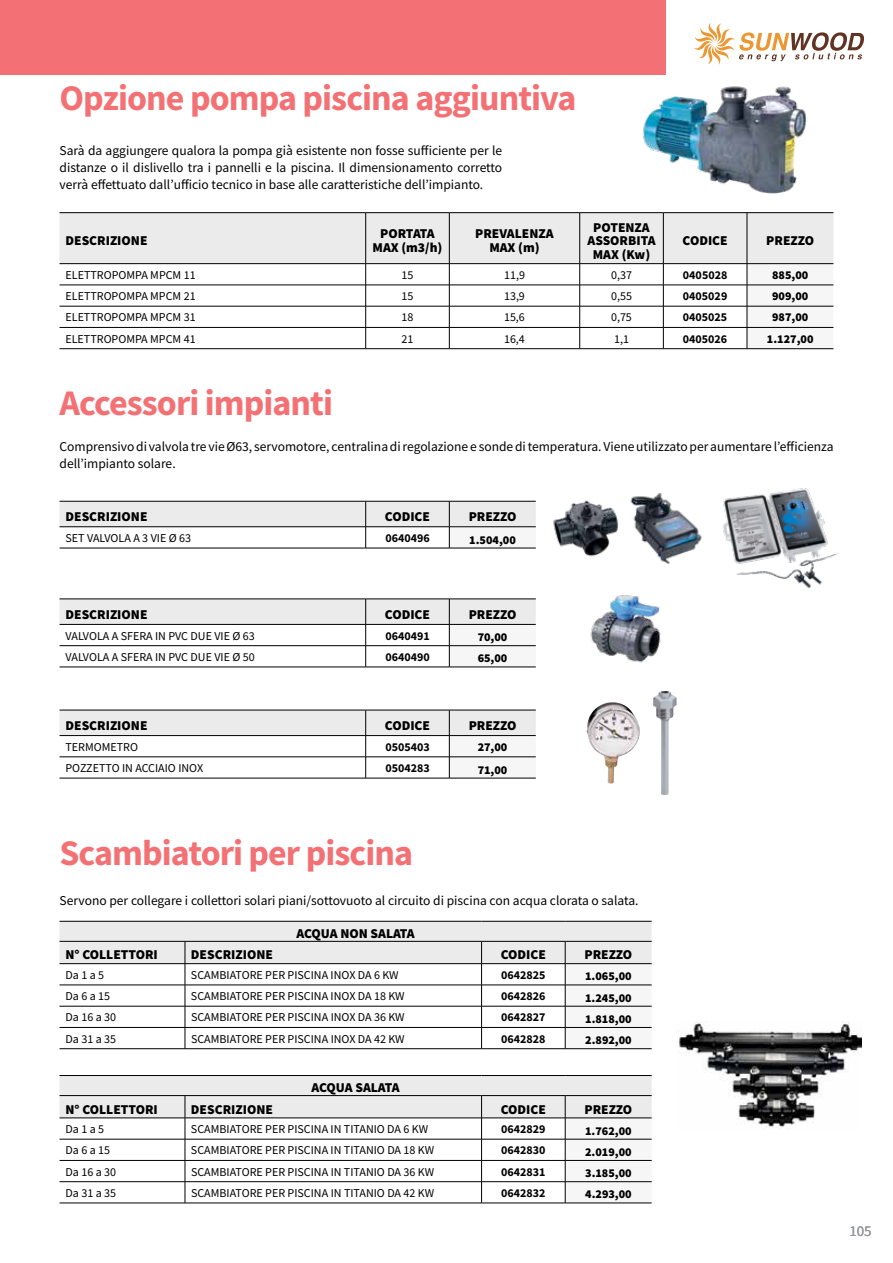
<style>
.page{position:relative;width:893px;height:1263px;background:#fff}
.page>*{position:absolute;margin:0;border:0;box-sizing:border-box;transform-origin:0 0}
.t1{font:700 36px "Source Sans Pro";letter-spacing:-.025em;color:#f37174}
.t2{font:15px "Source Sans Pro";color:#939598}
.t3{font:13.5px/17.2px "Source Sans Pro";color:#000;text-align:justify}
.t4{font:900 13.5px/13.5px "Source Sans Pro";color:#000;text-align:center}
.t5{font:12px "Source Sans Pro";color:#000}
.t6{font:700 12px "Source Sans Pro";color:#000}
.t7{font:900 12px "Source Sans Pro";color:#000}
</style>
<div class="page">
<svg style="left:694px;top:23px;width:170px;height:42px"></svg>
<div style="left:0;top:0;width:665px;height:75px;background:#f37174"></div>
<img style="left:643px;top:86px;width:163px;height:107px">
<img style="left:586px;top:702px;width:54px;height:81px">
<img style="left:653px;top:691px;width:24px;height:104px">
<img style="left:590px;top:595px;width:71px;height:68px">
<img style="left:722px;top:488px;width:118px;height:100px">
<img style="left:630px;top:493px;width:72px;height:71px">
<img style="left:553px;top:500px;width:65px;height:57px">
<img style="left:679px;top:1021px;width:183px;height:109px">
<hr style="left:60px;top:212px;width:306px;height:1px;background:#000">
<hr style="left:366px;top:212px;width:83px;height:1px;background:#000">
<hr style="left:449px;top:212px;width:131px;height:1px;background:#000">
<hr style="left:580px;top:212px;width:83px;height:1px;background:#000">
<hr style="left:663px;top:212px;width:84px;height:1px;background:#000">
<hr style="left:747px;top:212px;width:86px;height:1px;background:#000">
<svg style="left:60px;top:213px;width:773px;height:135px"></svg>
<hr style="left:60px;top:348px;width:306px;height:1px;background:#000">
<hr style="left:366px;top:348px;width:83px;height:1px;background:#000">
<hr style="left:449px;top:348px;width:131px;height:1px;background:#000">
<hr style="left:580px;top:348px;width:83px;height:1px;background:#000">
<hr style="left:663px;top:348px;width:84px;height:1px;background:#000">
<hr style="left:747px;top:348px;width:86px;height:1px;background:#000">
<svg style="left:60px;top:921px;width:592px;height:127px"></svg>
<hr style="left:60px;top:1048px;width:125px;height:1px;background:#000">
<hr style="left:185px;top:1048px;width:297px;height:1px;background:#000">
<hr style="left:482px;top:1048px;width:83px;height:1px;background:#000">
<hr style="left:565px;top:1048px;width:87px;height:1px;background:#000">
<svg style="left:60px;top:1075px;width:592px;height:128px"></svg>
<hr style="left:60px;top:1203px;width:125px;height:1px;background:#000">
<hr style="left:185px;top:1203px;width:297px;height:1px;background:#000">
<hr style="left:482px;top:1203px;width:83px;height:1px;background:#000">
<hr style="left:565px;top:1203px;width:87px;height:1px;background:#000">
<svg style="left:60px;top:501px;width:476px;height:47px"></svg>
<hr style="left:60px;top:548px;width:306px;height:1px;background:#000">
<hr style="left:366px;top:548px;width:83px;height:1px;background:#000">
<hr style="left:449px;top:548px;width:87px;height:1px;background:#000">
<svg style="left:60px;top:599px;width:476px;height:68px"></svg>
<hr style="left:60px;top:667px;width:306px;height:1px;background:#000">
<hr style="left:366px;top:667px;width:83px;height:1px;background:#000">
<hr style="left:449px;top:667px;width:87px;height:1px;background:#000">
<svg style="left:60px;top:710px;width:476px;height:68px"></svg>
<hr style="left:60px;top:778px;width:306px;height:1px;background:#000">
<hr style="left:366px;top:778px;width:83px;height:1px;background:#000">
<hr style="left:449px;top:778px;width:87px;height:1px;background:#000">
<h1 class="t1" style="left:60px;top:74px;width:518px">Opzione pompa piscina aggiuntiva</h1>
<p class="t3" style="left:60px;top:141px;width:444px">Sarà da aggiungere qualora la pompa già esistente non fosse sufficiente per le distanze o il dislivello tra i pannelli e la piscina. Il dimensionamento corretto verrà effettuato dall’ufficio tecnico in base alle caratteristiche dell’impianto.</p>
<p class="t4" style="left:66px;top:234px;width:83px">DESCRIZIONE</p>
<p class="t4" style="left:373px;top:227px;width:71px">PORTATA<br>MAX (m3/h)</p>
<p class="t4" style="left:475px;top:227px;width:80px">PREVALENZA<br>MAX (m)</p>
<p class="t4" style="left:587px;top:220px;width:70px">POTENZA<br>ASSORBITA<br>MAX (Kw)</p>
<p class="t4" style="left:683px;top:234px;width:47px">CODICE</p>
<p class="t4" style="left:766px;top:234px;width:49px">PREZZO</p>
<p class="t5" style="left:66px;top:267px;width:132px">ELETTROPOMPA MPCM 11</p>
<p class="t5" style="left:402px;top:267px;width:13px">15</p>
<p class="t5" style="left:504px;top:267px;width:22px">11,9</p>
<p class="t5" style="left:611px;top:267px;width:22px">0,37</p>
<p class="t6" style="left:683px;top:267px;width:46px">0405028</p>
<p class="t7" style="left:772px;top:266px;width:38px">885,00</p>
<p class="t5" style="left:66px;top:288px;width:132px">ELETTROPOMPA MPCM 21</p>
<p class="t5" style="left:402px;top:288px;width:13px">15</p>
<p class="t5" style="left:504px;top:288px;width:22px">13,9</p>
<p class="t5" style="left:611px;top:288px;width:22px">0,55</p>
<p class="t6" style="left:683px;top:288px;width:46px">0405029</p>
<p class="t7" style="left:772px;top:288px;width:38px">909,00</p>
<p class="t5" style="left:66px;top:310px;width:132px">ELETTROPOMPA MPCM 31</p>
<p class="t5" style="left:401px;top:310px;width:13px">18</p>
<p class="t5" style="left:504px;top:310px;width:22px">15,6</p>
<p class="t5" style="left:611px;top:310px;width:22px">0,75</p>
<p class="t6" style="left:683px;top:309px;width:46px">0405025</p>
<p class="t7" style="left:772px;top:309px;width:38px">987,00</p>
<p class="t5" style="left:65px;top:331px;width:132px">ELETTROPOMPA MPCM 41</p>
<p class="t5" style="left:401px;top:331px;width:13px">21</p>
<p class="t5" style="left:504px;top:331px;width:22px">16,4</p>
<p class="t5" style="left:614px;top:331px;width:16px">1,1</p>
<p class="t6" style="left:683px;top:330px;width:46px">0405026</p>
<p class="t7" style="left:767px;top:330px;width:48px">1.127,00</p>
<h1 class="t1" style="left:60px;top:379px;width:275px">Accessori impianti</h1>
<p class="t3" style="left:60px;top:438px;width:775px">Comprensivo di valvola tre vie Ø63, servomotore, centralina di regolazione e sonde di temperatura. Viene utilizzato per aumentare l’efficienza dell’impianto solare.</p>
<p class="t4" style="left:66px;top:509px;width:83px">DESCRIZIONE</p>
<p class="t4" style="left:385px;top:509px;width:47px">CODICE</p>
<p class="t4" style="left:469px;top:509px;width:49px">PREZZO</p>
<p class="t5" style="left:66px;top:530px;width:127px">SET VALVOLA A 3 VIE Ø 63</p>
<p class="t6" style="left:385px;top:530px;width:46px">0640496</p>
<p class="t7" style="left:469px;top:531px;width:48px">1.504,00</p>
<p class="t4" style="left:66px;top:607px;width:83px">DESCRIZIONE</p>
<p class="t4" style="left:385px;top:607px;width:47px">CODICE</p>
<p class="t4" style="left:469px;top:607px;width:49px">PREZZO</p>
<p class="t5" style="left:66px;top:628px;width:191px">VALVOLA A SFERA IN PVC DUE VIE Ø 63</p>
<p class="t6" style="left:385px;top:627px;width:46px">0640491</p>
<p class="t7" style="left:478px;top:629px;width:31px">70,00</p>
<p class="t5" style="left:66px;top:649px;width:191px">VALVOLA A SFERA IN PVC DUE VIE Ø 50</p>
<p class="t6" style="left:385px;top:649px;width:46px">0640490</p>
<p class="t7" style="left:478px;top:650px;width:31px">65,00</p>
<p class="t4" style="left:66px;top:718px;width:83px">DESCRIZIONE</p>
<p class="t4" style="left:385px;top:718px;width:47px">CODICE</p>
<p class="t4" style="left:469px;top:718px;width:49px">PREZZO</p>
<p class="t5" style="left:66px;top:739px;width:74px">TERMOMETRO</p>
<p class="t6" style="left:385px;top:739px;width:46px">0505403</p>
<p class="t7" style="left:478px;top:738px;width:31px">27,00</p>
<p class="t5" style="left:66px;top:760px;width:139px">POZZETTO IN ACCIAIO INOX</p>
<p class="t6" style="left:385px;top:760px;width:46px">0504283</p>
<p class="t7" style="left:478px;top:761px;width:31px">71,00</p>
<h1 class="t1" style="left:60px;top:828px;width:355px">Scambiatori per piscina</h1>
<p class="t3" style="left:60px;top:892px;width:581px">Servono per collegare i collettori solari piani/sottovuoto al circuito di piscina con acqua clorata o salata.</p>
<p class="t4" style="left:296px;top:927px;width:120px">ACQUA NON SALATA</p>
<p class="t4" style="left:66px;top:948px;width:94px">N° COLLETTORI</p>
<p class="t4" style="left:191px;top:948px;width:83px">DESCRIZIONE</p>
<p class="t4" style="left:501px;top:948px;width:47px">CODICE</p>
<p class="t4" style="left:584px;top:948px;width:49px">PREZZO</p>
<p class="t5" style="left:66px;top:967px;width:40px">Da 1 a 5</p>
<p class="t5" style="left:191px;top:967px;width:209px">SCAMBIATORE PER PISCINA INOX DA 6 KW</p>
<p class="t6" style="left:501px;top:967px;width:46px">0642825</p>
<p class="t7" style="left:585px;top:968px;width:48px">1.065,00</p>
<p class="t5" style="left:66px;top:988px;width:46px">Da 6 a 15</p>
<p class="t5" style="left:191px;top:988px;width:215px">SCAMBIATORE PER PISCINA INOX DA 18 KW</p>
<p class="t6" style="left:501px;top:988px;width:46px">0642826</p>
<p class="t7" style="left:585px;top:989px;width:48px">1.245,00</p>
<p class="t5" style="left:66px;top:1010px;width:52px">Da 16 a 30</p>
<p class="t5" style="left:191px;top:1010px;width:215px">SCAMBIATORE PER PISCINA INOX DA 36 KW</p>
<p class="t6" style="left:501px;top:1009px;width:46px">0642827</p>
<p class="t7" style="left:585px;top:1011px;width:48px">1.818,00</p>
<p class="t5" style="left:66px;top:1031px;width:52px">Da 31 a 35</p>
<p class="t5" style="left:191px;top:1031px;width:215px">SCAMBIATORE PER PISCINA INOX DA 42 KW</p>
<p class="t6" style="left:501px;top:1030px;width:46px">0642828</p>
<p class="t7" style="left:585px;top:1032px;width:48px">2.892,00</p>
<p class="t4" style="left:311px;top:1081px;width:90px">ACQUA SALATA</p>
<p class="t4" style="left:66px;top:1102px;width:94px">N° COLLETTORI</p>
<p class="t4" style="left:191px;top:1102px;width:83px">DESCRIZIONE</p>
<p class="t4" style="left:501px;top:1102px;width:47px">CODICE</p>
<p class="t4" style="left:584px;top:1102px;width:49px">PREZZO</p>
<p class="t5" style="left:66px;top:1121px;width:40px">Da 1 a 5</p>
<p class="t5" style="left:191px;top:1121px;width:239px">SCAMBIATORE PER PISCINA IN TITANIO DA 6 KW</p>
<p class="t6" style="left:501px;top:1121px;width:46px">0642829</p>
<p class="t7" style="left:585px;top:1122px;width:48px">1.762,00</p>
<p class="t5" style="left:66px;top:1143px;width:46px">Da 6 a 15</p>
<p class="t5" style="left:191px;top:1143px;width:245px">SCAMBIATORE PER PISCINA IN TITANIO DA 18 KW</p>
<p class="t6" style="left:501px;top:1142px;width:46px">0642830</p>
<p class="t7" style="left:585px;top:1144px;width:48px">2.019,00</p>
<p class="t5" style="left:66px;top:1164px;width:52px">Da 16 a 30</p>
<p class="t5" style="left:191px;top:1164px;width:245px">SCAMBIATORE PER PISCINA IN TITANIO DA 36 KW</p>
<p class="t6" style="left:501px;top:1163px;width:46px">0642831</p>
<p class="t7" style="left:585px;top:1165px;width:48px">3.185,00</p>
<p class="t5" style="left:66px;top:1185px;width:52px">Da 31 a 35</p>
<p class="t5" style="left:191px;top:1185px;width:245px">SCAMBIATORE PER PISCINA IN TITANIO DA 42 KW</p>
<p class="t6" style="left:501px;top:1185px;width:46px">0642832</p>
<p class="t7" style="left:585px;top:1186px;width:48px">4.293,00</p>
<p class="t2" style="left:849px;top:1221px;width:24px">105</p>
</div>
